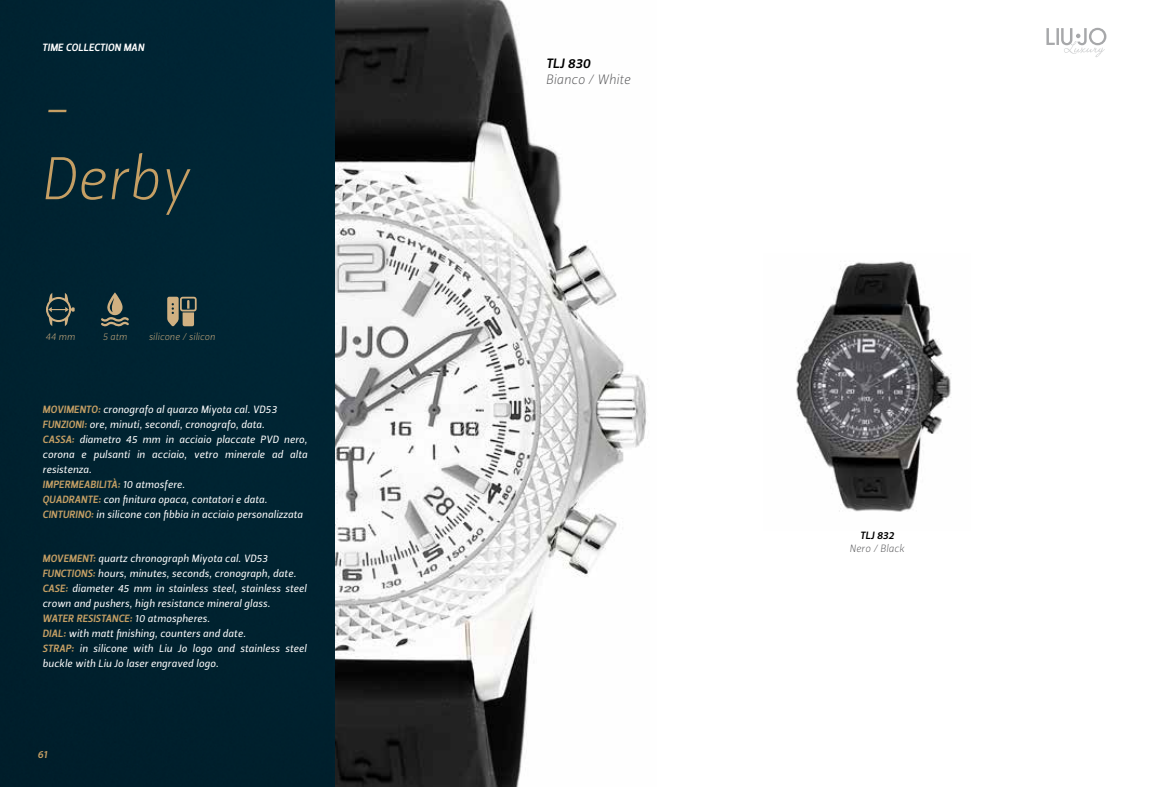
<style>
.page{position:relative;width:1149px;height:787px;background:#fff}
.page>*{position:absolute;margin:0;border:0;box-sizing:border-box;transform-origin:0 0}
.t1{font:60px/72px "Leitura Sans Italic 1";color:#c59f64}
.t2{font:13.5px "Leitura Sans Italic 1";color:#58585a}
.t3{font:13.5px "Leitura Sans Italic 3";letter-spacing:.005em;color:#000}
.t4{font:10.5px/15px "Leitura Sans Italic 2";letter-spacing:.01em;color:#fff}
.t5{font:10.5px "Leitura Sans Italic 3";letter-spacing:.015em;color:#c59f64}
.t6{font:10.5px "Leitura Sans Italic 3";letter-spacing:.015em;color:#fff}
.t7{font:10.5px "Leitura Sans Italic 1";color:#58585a}
.t8{font:10.5px "Leitura Sans Italic 3";letter-spacing:.005em;color:#000}
.t9{font:9.75px "Leitura Sans Italic 1";color:#d0b081}
.s1{font-family:"Leitura Sans Italic 3";color:#c59f64}
.s2{font-family:"Leitura Sans Italic 2";color:#fff}
</style>
<div class="page">
<img style="left:334px;top:0;width:313px;height:787px">
<img style="left:796px;top:261px;width:155px;height:251px">
<div style="left:0;top:0;width:334px;height:787px;background:#002331"></div>
<svg style="left:101px;top:292px;width:28px;height:34px"></svg>
<svg style="left:167px;top:297px;width:29px;height:29px"></svg>
<svg style="left:46px;top:293px;width:29px;height:33px"></svg>
<svg style="left:1046px;top:28px;width:60px;height:29px"></svg>
<p class="t6" style="left:42px;top:40px;width:103px">TIME COLLECTION MAN</p>
<h1 class="t1" style="left:40px;top:71px;width:151px">-<br>Derby</h1>
<p class="t9" style="left:45px;top:329px;width:31px">44 mm</p>
<p class="t9" style="left:103px;top:329px;width:26px">5 atm</p>
<p class="t9" style="left:149px;top:329px;width:68px">silicone / silicon</p>
<p class="t4" style="left:43px;top:402px;width:236px"><span class="s1">MOVIMENTO:</span> cronografo al quarzo Miyota cal. VD53</p>
<p class="t5" style="left:43px;top:417px;width:7px">FUNZIONI</p>
<p class="t4" style="left:43px;top:417px;width:266px;text-indent:42px"><span class="s1">:</span> ore, minuti, secondi, cronografo, data.<br><span class="s1">CASSA:</span> diametro 45 mm in acciaio placcate PVD nero, corona e pulsanti in acciaio, vetro minerale ad alta resistenza.</p>
<p class="t5" style="left:43px;top:477px;width:144px">IMPERMEABILITÀ: <span class="s2">10 atmosfere.</span></p>
<p class="t4" style="left:43px;top:492px;width:261px"><span class="s1">QUADRANTE:</span> con finitura opaca, contatori e data.<br><span class="s1">CINTURINO:</span> in silicone con fibbia in acciaio personalizzata</p>
<p class="t4" style="left:42px;top:551px;width:227px"><span class="s1">MOVEMENT:</span> quartz chronograph Miyota cal. VD53</p>
<p class="t5" style="left:42px;top:566px;width:7px">FUNCTIONS</p>
<p class="t4" style="left:42px;top:566px;width:266px;text-indent:50px"><span class="s1">:</span> hours, minutes, seconds, cronograph, date.<br><span class="s1">CASE:</span> diameter 45 mm in stainless steel, stainless steel crown and pushers, high resistance mineral glass.</p>
<p class="t5" style="left:42px;top:611px;width:47px">WATER RESISTANCE</p>
<p class="t4" style="left:42px;top:611px;width:266px;text-indent:87px"><span class="s1">:</span> 10 atmospheres.<br><span class="s1">DIAL:</span> with matt finishing, counters and date.<br><span class="s1">STRAP:</span> in silicone with Liu Jo logo and stainless steel buckle with Liu Jo laser engraved logo.</p>
<p class="t5" style="left:37px;top:747px;width:11px">61</p>
<p class="t3" style="left:546px;top:54px;width:46px">TLJ 830</p>
<p class="t2" style="left:545px;top:71px;width:86px">Bianco / White</p>
<p class="t8" style="left:859px;top:528px;width:35px">TLJ 832</p>
<p class="t7" style="left:849px;top:541px;width:56px">Nero / Black</p>
</div>
